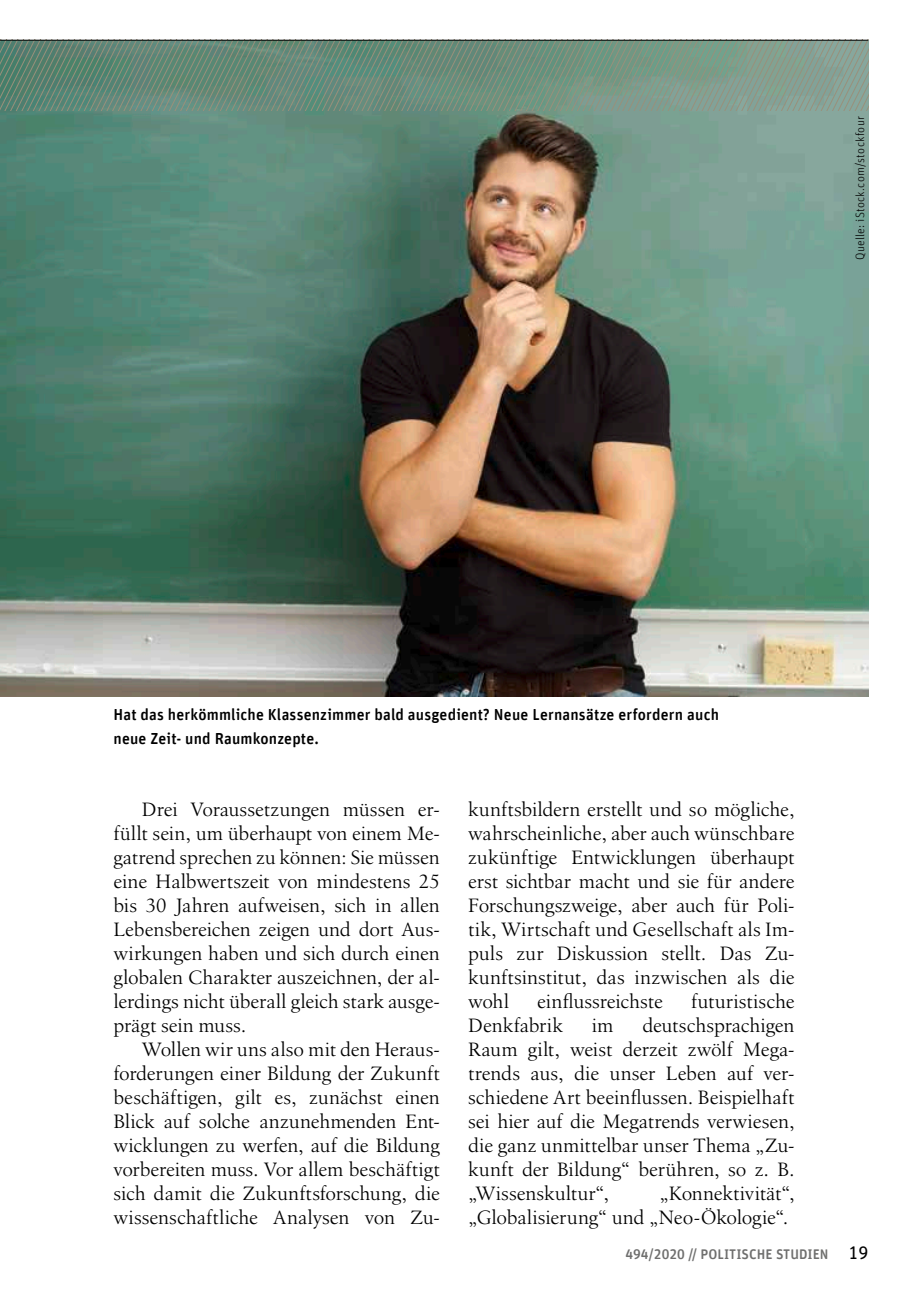
<style>
.page{position:relative;width:908px;height:1304px;background:#fff}
.page>*{position:absolute;margin:0;border:0;box-sizing:border-box;transform-origin:0 0}
.t1{font:20px/24px "Birka LT Pro";letter-spacing:.005em;color:#000;text-align:justify}
.t2{font:500 16px/24px "Unit Rounded Offc";letter-spacing:.01em;color:#000}
.t3{font:500 14px "Unit Rounded Offc";color:#6f6f6e}
.t4{font:300 12px "Unit Rounded Offc";letter-spacing:.02em;color:#000}
.s1{font-weight:400;font-size:18px;color:#000}
</style>
<div class="page">
<img style="left:0;top:110px;width:867px;height:586px">
<svg style="left:0;top:41px;width:867px;height:69px;background:#70907f"></svg>
<hr style="left:0;top:40px;width:867px;height:1px;background:#000">
<p class="t4" style="left:852px;top:260px;width:145px;rotate:-90deg">Quelle: iStock.com/stockfour</p>
<p class="t2" style="left:113px;top:703px;width:606px">Hat das herkömmliche Klassenzimmer bald ausgedient? Neue Lernansätze erfordern auch neue Zeit- und Raumkonzepte.</p>
<p class="t1" style="left:113px;top:797px;width:328px;text-indent:28px">Drei Voraussetzungen müssen er&shy;füllt sein, um überhaupt von einem Me&shy;gatrend sprechen zu können: Sie müssen eine Halbwertszeit von mindestens 25 bis 30 Jahren aufweisen, sich in allen Lebensbereichen zeigen und dort Aus&shy;wirkungen haben und sich durch einen globalen Charakter auszeichnen, der al&shy;lerdings nicht überall gleich stark ausge&shy;prägt sein muss.</p>
<p class="t1" style="left:113px;top:1037px;width:328px;text-indent:28px">Wollen wir uns also mit den Heraus&shy;forderungen einer Bildung der Zukunft beschäftigen, gilt es, zunächst einen Blick auf solche anzunehmenden Ent&shy;wicklungen zu werfen, auf die Bildung vorbereiten muss. Vor allem beschäftigt sich damit die Zukunftsforschung, die wissenschaftliche Analysen von Zu-</p>
<p class="t1" style="left:468px;top:797px;width:328px">kunftsbildern erstellt und so mögliche, wahrscheinliche, aber auch wünschbare zukünftige Entwicklungen überhaupt erst sichtbar macht und sie für andere Forschungszweige, aber auch für Poli&shy;tik, Wirtschaft und Gesellschaft als Im&shy;puls zur Diskussion stellt. Das Zu&shy;kunftsinstitut, das inzwischen als die wohl</p>
<p class="t1" style="left:537px;top:989px;width:127px">einflussreichste</p>
<p class="t1" style="left:690px;top:989px;width:105px">futuristische</p>
<p class="t1" style="left:468px;top:1013px;width:96px">Denkfabrik</p>
<p class="t1" style="left:591px;top:1013px;width:23px">im</p>
<p class="t1" style="left:468px;top:1013px;width:327px;text-indent:174px">deutschsprachigen Raum gilt, weist derzeit zwölf Mega&shy;trends aus, die unser Leben auf ver&shy;schiedene Art beeinflussen. Beispielhaft sei hier auf die Megatrends verwiesen, die ganz unmittelbar unser Thema „Zu&shy;kunft der Bildung“ berühren, so z. B. „Wissenskultur“,</p>
<p class="t1" style="left:468px;top:1181px;width:327px;text-indent:191px">„Konnektivität“, „Globalisierung“ und „Neo-Ökologie“.</p>
<p class="t3" style="left:625px;top:1246px;width:244px">494/2020 // POLITISCHE STUDIEN <span class="s1">19</span></p>
</div>
